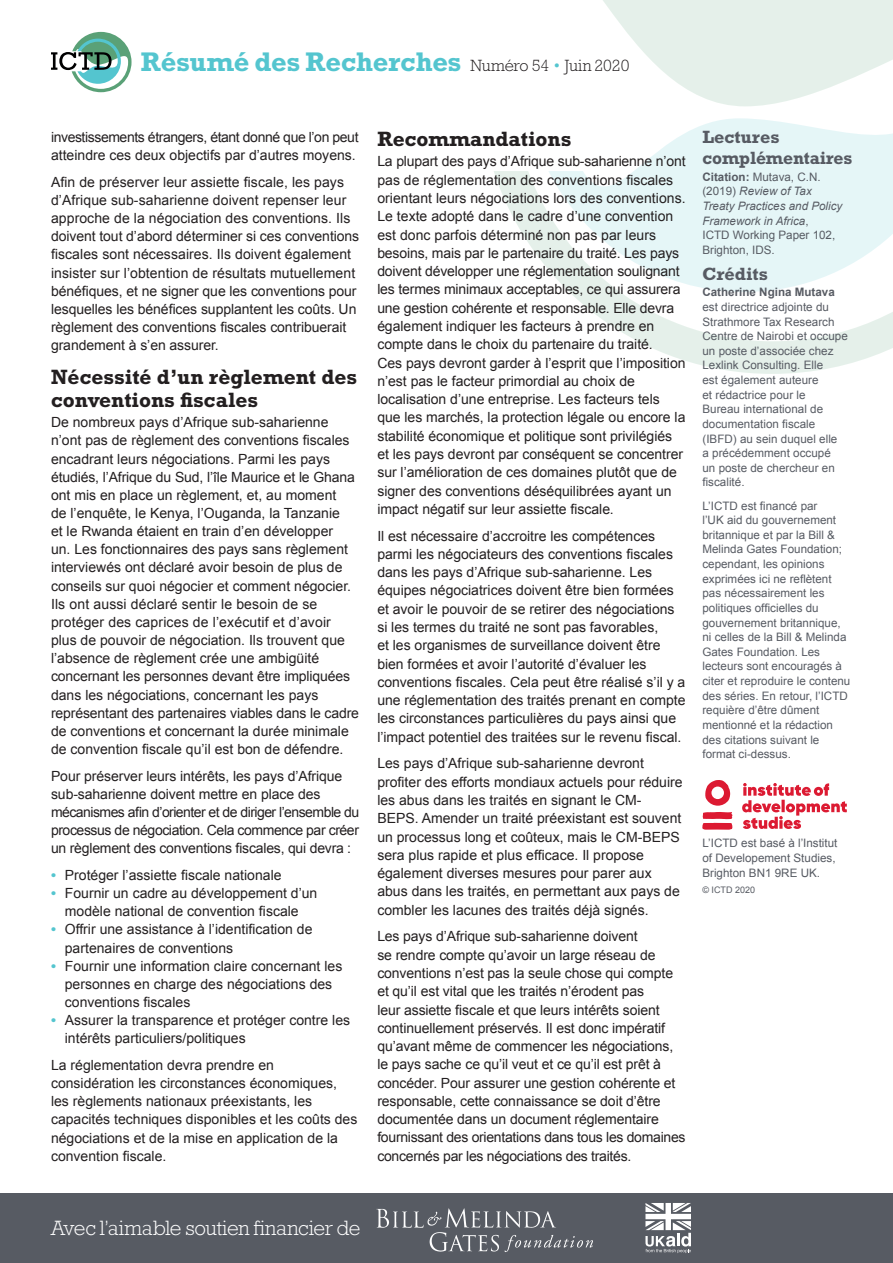
<style>
.page{position:relative;width:893px;height:1263px;background:#fff}
.page>*{position:absolute;margin:0;border:0;box-sizing:border-box;transform-origin:0 0}
.t1{font:700 27.3px "Rockwell Std";letter-spacing:-.01em;color:#54c5cf}
.t2{font:700 21px/22.5px "Rockwell Std";color:#231f20}
.t3{font:300 21px "Rockwell Std";letter-spacing:-.015em;color:#fff}
.t4{font:700 18px/21px "Rockwell Std";letter-spacing:-.01em;color:#575b63}
.t5{font:14.1px/18.3px "Arial";color:#231f20}
.t6{font:14.1px/18.1px "Arial";letter-spacing:-.03em;color:#231f20}
.t7{font:11.7px/14.5px "Arial";color:#575b63}
.t8{font:italic 11.7px/14.5px "Arial";color:#575b63}
.t9{font:700 11.7px "Arial";color:#575b63}
.t10{font:9px "Arial";color:#575b63}
.s1{font-weight:300;font-size:16.5px;color:#231f20}
.s2{font-weight:300;font-size:16.5px}
.s3{font-weight:700;color:#54c5cf}
.s4{font-weight:700;font-style:normal}
.s5{font-style:normal}
</style>
<div class="page">
<div style="left:0;top:1193px;width:893px;height:70px;background:#575b63"></div>
<svg style="left:494px;top:171px;width:399px;height:203px"></svg>
<svg style="left:547px;top:0;width:346px;height:292px"></svg>
<svg style="left:51px;top:32px;width:81px;height:60px"></svg>
<svg style="left:645px;top:1203px;width:46px;height:50px"></svg>
<img style="left:376px;top:1208px;width:217px;height:44px">
<svg style="left:702px;top:780px;width:145px;height:50px"></svg>
<h1 class="t1" style="left:141px;top:46px;width:490px">Résumé des Recherches <span class="s1">Numéro 54</span> <span class="s2">•</span> <span class="s1">Juin 2020</span></h1>
<p class="t6" style="left:51px;top:128px;width:309px">investissements étrangers, étant donné que l’on peut atteindre ces deux objectifs par d’autres moyens.</p>
<p class="t5" style="left:51px;top:173px;width:310px">Afin de préserver leur assiette fiscale, les pays d’Afrique sub-saharienne doivent repenser leur approche de la négociation des conventions. Ils doivent tout d’abord déterminer si ces conventions fiscales sont nécessaires. Ils doivent également insister sur l’obtention de résultats mutuellement bénéfiques, et ne signer que les conventions pour lesquelles les bénéfices supplantent les coûts. Un règlement des conventions fiscales contribuerait grandement à s’en assurer.</p>
<h2 class="t2" style="left:51px;top:366px;width:308px">Nécessité d’un règlement des conventions fiscales</h2>
<p class="t5" style="left:51px;top:413px;width:310px">De nombreux pays d’Afrique sub-saharienne n’ont pas de règlement des conventions fiscales encadrant leurs négociations. Parmi les pays étudiés, l’Afrique du Sud, l’île Maurice et le Ghana ont mis en place un règlement, et, au moment<br>de l’enquête, le Kenya, l’Ouganda, la Tanzanie<br>et le Rwanda étaient en train d’en développer<br>un. Les fonctionnaires des pays sans règlement interviewés ont déclaré avoir besoin de plus de conseils sur quoi négocier et comment négocier.<br>Ils ont aussi déclaré sentir le besoin de se protéger des caprices de l’exécutif et d’avoir plus de pouvoir de négociation. Ils trouvent que l’absence de règlement crée une ambigüité concernant les personnes devant être impliquées dans les négociations, concernant les pays représentant des partenaires viables dans le cadre de conventions et concernant la durée minimale de convention fiscale qu’il est bon de défendre.</p>
<p class="t5" style="left:51px;top:767px;width:310px">Pour préserver leurs intérêts, les pays d’Afrique sub-saharienne doivent mettre en place des mécanismes afin d’orienter et de diriger l’ensemble du processus de négociation. Cela commence par créer un règlement des conventions fiscales, qui devra :</p>
<p class="t5" style="left:51px;top:866px;width:232px"><span class="s3">•</span> Protéger l’assiette fiscale nationale</p>
<p class="t5" style="left:51px;top:884px;width:268px;text-align:center"><span class="s3">•</span> Fournir un cadre au développement d’un modèle national de convention fiscale</p>
<p class="t5" style="left:65px;top:920px;width:249px;text-indent:-14px"><span class="s3">•</span> Offrir une assistance à l’identification de partenaires de conventions</p>
<p class="t5" style="left:65px;top:957px;width:279px;text-indent:-14px"><span class="s3">•</span> Fournir une information claire concernant les personnes en charge des négociations des conventions fiscales</p>
<p class="t5" style="left:65px;top:1011px;width:287px;text-indent:-14px"><span class="s3">•</span> Assurer la transparence et protéger contre les intérêts particuliers/politiques</p>
<p class="t5" style="left:51px;top:1056px;width:308px">La réglementation devra prendre en considération les circonstances économiques, les règlements nationaux préexistants, les capacités techniques disponibles et les coûts des négociations et de la mise en application de la convention fiscale.</p>
<h2 class="t2" style="left:377px;top:127px;width:196px">Recommandations</h2>
<p class="t5" style="left:377px;top:153px;width:310px">La plupart des pays d’Afrique sub-saharienne n’ont pas de réglementation des conventions fiscales orientant leurs négociations lors des conventions.<br>Le texte adopté dans le cadre d’une convention est donc parfois déterminé non pas par leurs besoins, mais par le partenaire du traité. Les pays doivent développer une réglementation soulignant les termes minimaux acceptables, ce qui assurera une gestion cohérente et responsable. Elle devra également indiquer les facteurs à prendre en compte dans le choix du partenaire du traité.<br>Ces pays devront garder à l’esprit que l’imposition n’est pas le facteur primordial au choix de localisation d’une entreprise. Les facteurs tels que les marchés, la protection légale ou encore la stabilité économique et politique sont privilégiés et les pays devront par conséquent se concentrer sur l’amélioration de ces domaines plutôt que de signer des conventions déséquilibrées ayant un impact négatif sur leur assiette fiscale.</p>
<p class="t5" style="left:377px;top:527px;width:310px">Il est nécessaire d’accroitre les compétences parmi les négociateurs des conventions fiscales dans les pays d’Afrique sub-saharienne. Les équipes négociatrices doivent être bien formées et avoir le pouvoir de se retirer des négociations si les termes du traité ne sont pas favorables,<br>et les organismes de surveillance doivent être bien formées et avoir l’autorité d’évaluer les conventions fiscales. Cela peut être réalisé s’il y a une réglementation des traités prenant en compte les circonstances particulières du pays ainsi que l’impact potentiel des traitées sur le revenu fiscal.</p>
<p class="t5" style="left:377px;top:754px;width:307px">Les pays d’Afrique sub-saharienne devront profiter des efforts mondiaux actuels pour réduire les abus dans les traités en signant le CM-BEPS. Amender un traité préexistant est souvent un processus long et coûteux, mais le CM-BEPS sera plus rapide et plus efficace. Il propose également diverses mesures pour parer aux abus dans les traités, en permettant aux pays de combler les lacunes des traités déjà signés.</p>
<p class="t5" style="left:377px;top:927px;width:310px">Les pays d’Afrique sub-saharienne doivent<br>se rendre compte qu’avoir un large réseau de conventions n’est pas la seule chose qui compte et qu’il est vital que les traités n’érodent pas<br>leur assiette fiscale et que leurs intérêts soient continuellement préservés. Il est donc impératif qu’avant même de commencer les négociations, le pays sache ce qu’il veut et ce qu’il est prêt à concéder. Pour assurer une gestion cohérente et responsable, cette connaissance se doit d’être documentée dans un document réglementaire fournissant des orientations dans tous les domaines concernés par les négociations des traités.</p>
<p class="t4" style="left:702px;top:126px;width:151px">Lectures complémentaires</p>
<p class="t8" style="left:702px;top:170px;width:141px"><span class="s4">Citation:</span> <span class="s5">Mutava, C.N. (2019)</span> Review of Tax<br>Treaty Practices and Policy<br>Framework in Africa<span class="s5">,<br>ICTD Working Paper 102,<br>Brighton, IDS.</span></p>
<p class="t4" style="left:702px;top:263px;width:67px">Crédits</p>
<p class="t9" style="left:702px;top:284px;width:134px">Catherine Ngina Mutava</p>
<p class="t7" style="left:702px;top:300px;width:147px">est directrice adjointe du<br>Strathmore Tax Research<br>Centre de Nairobi et occupe un poste d’associée chez<br>Lexlink Consulting. Elle<br>est également auteure<br>et rédactrice pour le<br>Bureau international de documentation fiscale (IBFD) au sein duquel elle<br>a précédemment occupé<br>un poste de chercheur en fiscalité.</p>
<p class="t7" style="left:702px;top:498px;width:149px">L’ICTD est financé par<br>l’UK aid du gouvernement britannique et par la Bill &amp;<br>Melinda Gates Foundation; cependant, les opinions exprimées ici ne reflètent pas nécessairement les politiques officielles du gouvernement britannique, ni celles de la Bill &amp; Melinda<br>Gates Foundation. Les lecteurs sont encouragés à citer et reproduire le contenu des séries. En retour, l’ICTD requière d’être dûment mentionné et la rédaction des citations suivant le format ci-dessus.</p>
<p class="t7" style="left:702px;top:836px;width:137px">L’ICTD est basé à l’Institut of Developement Studies,<br>Brighton BN1 9RE UK.</p>
<p class="t10" style="left:702px;top:884px;width:54px">© ICTD 2020</p>
<h2 class="t3" style="left:51px;top:1216px;width:311px">Avec l’aimable soutien financier de</h2>
</div>
